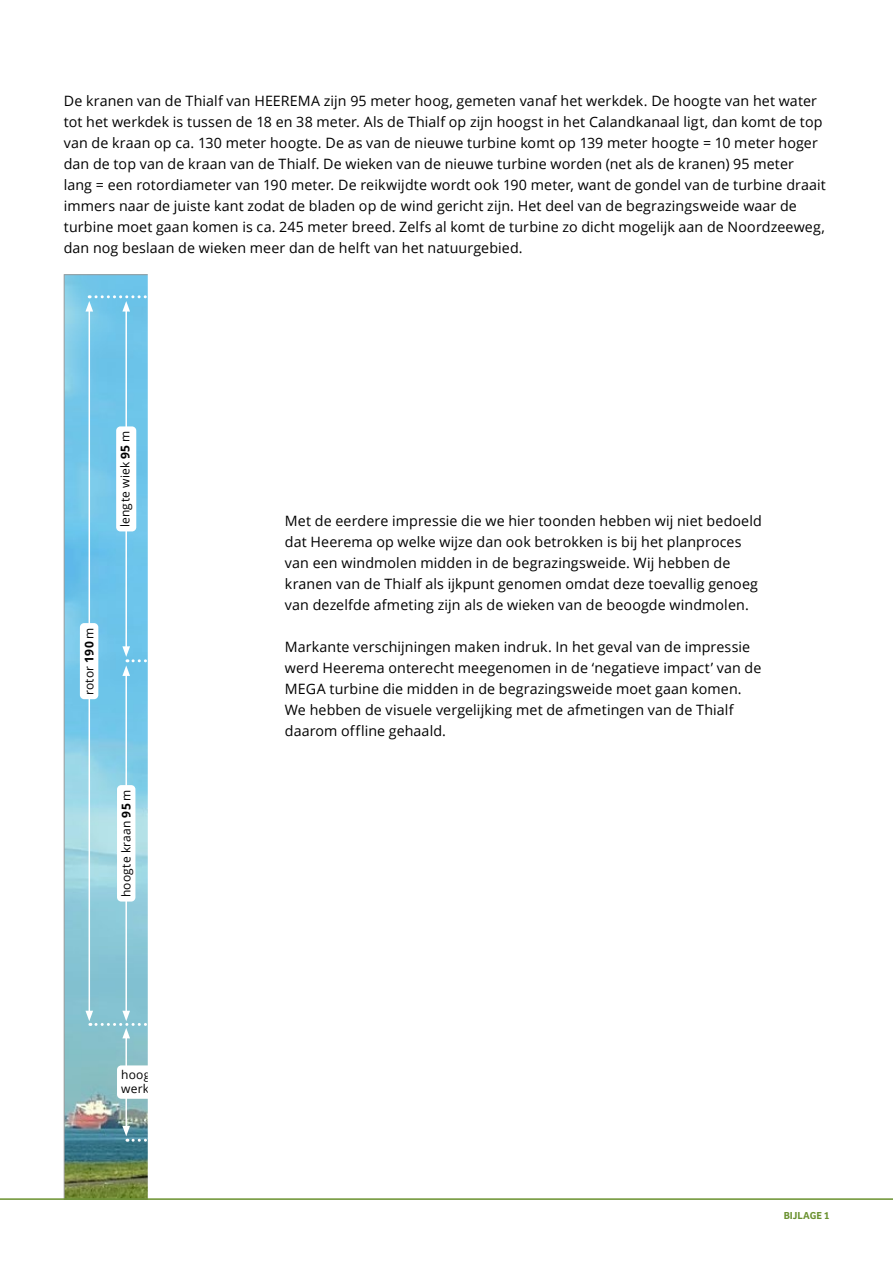
<style>
.page{position:relative;width:893px;height:1263px;background:#fff}
.page>*{position:absolute;margin:0;border:0;box-sizing:border-box;transform-origin:0 0}
.t1{font:14.25px/21px "Open Sans";letter-spacing:.01em;color:#000}
.t2{font:12px "Open Sans";letter-spacing:.015em;color:#000}
.t3{font:600 10.5px "Bree";color:#6a912f}
.s1{font-weight:700}
</style>
<div class="page">
<img style="left:66px;top:276px;width:82px;height:921px">
<hr style="left:125px;top:674px;width:2px;height:339px;background:#fff">
<hr style="left:125px;top:309px;width:2px;height:340px;background:#fff">
<svg style="left:122px;top:646px;width:26px;height:30px"></svg>
<hr style="left:125px;top:1036px;width:2px;height:92px;background:#fff">
<svg style="left:122px;top:1126px;width:26px;height:16px"></svg>
<div style="left:117px;top:785px;width:18px;height:116px;background:#fff;border-radius:4px"></div>
<div style="left:116px;top:426px;width:20px;height:105px;background:#fff;border-radius:4px"></div>
<hr style="left:89px;top:309px;width:1px;height:704px;background:#fff">
<svg style="left:85px;top:295px;width:63px;height:17px"></svg>
<svg style="left:85px;top:1011px;width:63px;height:27px"></svg>
<div style="left:80px;top:623px;width:18px;height:76px;background:#fff;border-radius:4px"></div>
<div style="left:117px;top:1065px;width:142px;height:34px;background:#fff;border-radius:4px"></div>
<hr style="left:0;top:1198px;width:893px;height:2px;background:#6a912f">
<p class="t1" style="left:64px;top:90px;width:764px">De kranen van de Thialf van HEEREMA zijn 95 meter hoog, gemeten vanaf het werkdek. De hoogte van het water tot het werkdek is tussen de 18 en 38 meter. Als de Thialf op zijn hoogst in het Calandkanaal ligt, dan komt de top van de kraan op ca. 130 meter hoogte. De as van de nieuwe turbine komt op 139 meter hoogte = 10 meter hoger dan de top van de kraan van de Thialf. De wieken van de nieuwe turbine worden (net als de kranen) 95 meter<br>lang = een rotordiameter van 190 meter. De reikwijdte wordt ook 190 meter, want de gondel van de turbine draait immers naar de juiste kant zodat de bladen op de wind gericht zijn. Het deel van de begrazingsweide waar de turbine moet gaan komen is ca. 245 meter breed. Zelfs al komt de turbine zo dicht mogelijk aan de Noordzeeweg, dan nog beslaan de wieken meer dan de helft van het natuurgebied.</p>
<p class="t2" style="left:117px;top:527px;width:98px;rotate:-90deg">lengte wiek <span class="s1">95</span> m</p>
<p class="t2" style="left:81px;top:695px;width:69px;rotate:-90deg">rotor <span class="s1">190</span> m</p>
<p class="t2" style="left:118px;top:897px;width:109px;rotate:-90deg">hoogte kraan <span class="s1">95</span> m</p>
<p class="t1" style="left:285px;top:510px;width:478px">Met de eerdere impressie die we hier toonden hebben wij niet bedoeld dat Heerema op welke wijze dan ook betrokken is bij het planproces van een windmolen midden in de begrazingsweide. Wij hebben de kranen van de Thialf als ijkpunt genomen omdat deze toevallig genoeg van dezelfde afmeting zijn als de wieken van de beoogde windmolen.</p>
<p class="t1" style="left:285px;top:636px;width:478px">Markante verschijningen maken indruk. In het geval van de impressie werd Heerema onterecht meegenomen in de ‘negatieve impact’ van de MEGA turbine die midden in de begrazingsweide moet gaan komen.<br>We hebben de visuele vergelijking met de afmetingen van de Thialf daarom offline gehaald.</p>
<p class="t3" style="left:784px;top:1210px;width:47px">BIJLAGE 1</p>
</div>
